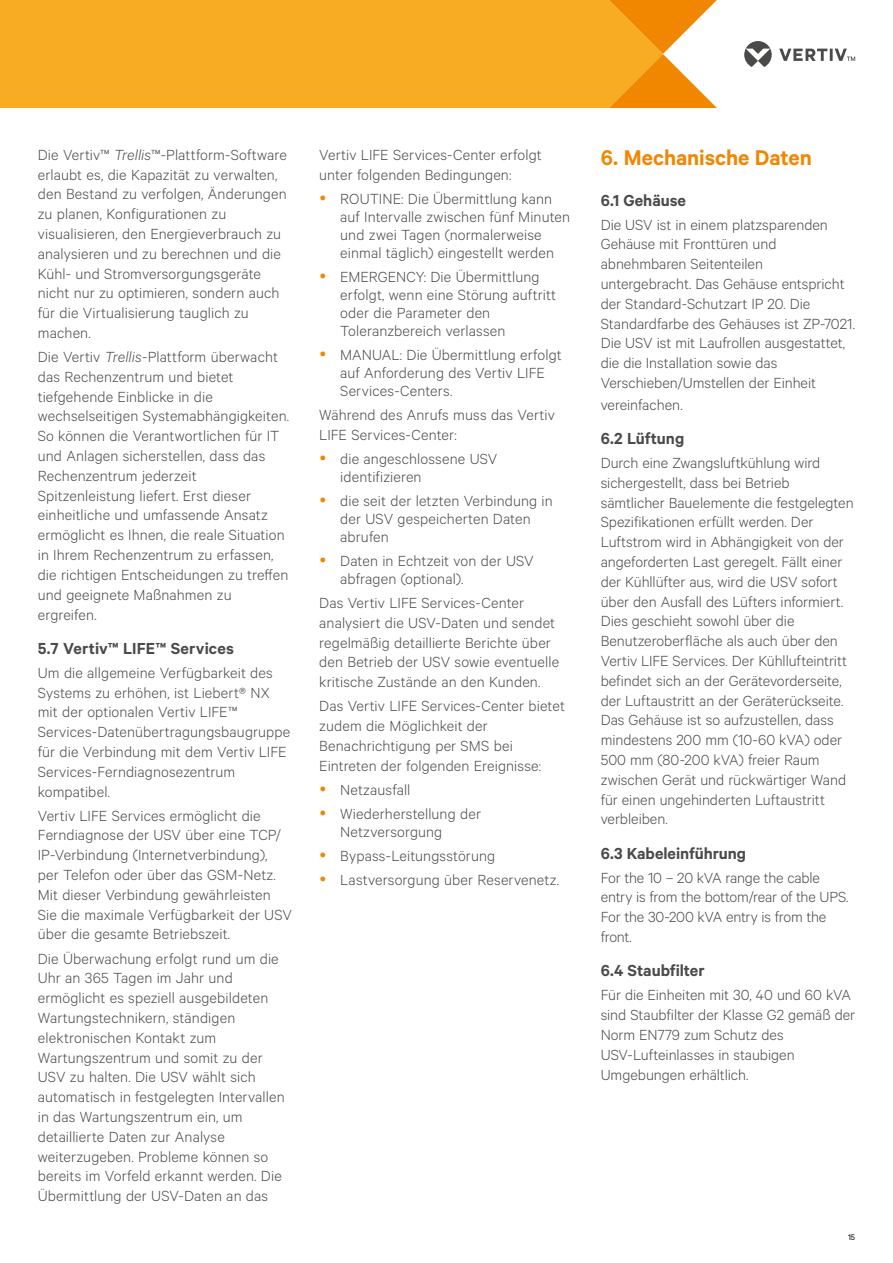
<style>
.page{position:relative;width:893px;height:1263px;background:#fff}
.page>*{position:absolute;margin:0;border:0;box-sizing:border-box;transform-origin:0 0}
.t1{font:600 24px "Calibre";letter-spacing:-.005em;color:#f18700}
.t2{font:600 18px "Calibre";color:#4a4a49}
.t3{font:300 16.5px/19.8px "Calibre";letter-spacing:.005em;color:#4a4a49}
.t4{font:9px "Calibre";color:#000}
.s1{font-style:italic}
</style>
<div class="page">
<div style="left:0;top:0;width:588px;height:108px;background:#f8ac24"></div>
<svg style="left:588px;top:0;width:268px;height:108px"></svg>
<p class="t3" style="left:38px;top:144px;width:251px">Die Vertiv™ <span class="s1">Trellis</span>™-Plattform-Software erlaubt es, die Kapazität zu verwalten, den Bestand zu verfolgen, Änderungen zu planen, Konfigurationen zu visualisieren, den Energieverbrauch zu analysieren und zu berechnen und die Kühl- und Stromversorgungsgeräte nicht nur zu optimieren, sondern auch für die Virtualisierung tauglich zu machen.</p>
<p class="t3" style="left:38px;top:346px;width:253px">Die Vertiv <span class="s1">Trellis</span>-Plattform überwacht das Rechenzentrum und bietet tiefgehende Einblicke in die wechselseitigen Systemabhängigkeiten.<br>So können die Verantwortlichen für IT und Anlagen sicherstellen, dass das Rechenzentrum jederzeit Spitzenleistung liefert. Erst dieser einheitliche und umfassende Ansatz ermöglicht es Ihnen, die reale Situation in Ihrem Rechenzentrum zu erfassen, die richtigen Entscheidungen zu treffen und geeignete Maßnahmen zu ergreifen.</p>
<p class="t2" style="left:38px;top:637px;width:198px">5.7 Vertiv™ LIFE™ Services</p>
<p class="t3" style="left:38px;top:662px;width:254px">Um die allgemeine Verfügbarkeit des<br>Systems zu erhöhen, ist Liebert® NX mit der optionalen Vertiv LIFE™<br>Services-Datenübertragungsbaugruppe für die Verbindung mit dem Vertiv LIFE<br>Services-Ferndiagnosezentrum kompatibel.</p>
<p class="t3" style="left:38px;top:805px;width:256px">Vertiv LIFE Services ermöglicht die Ferndiagnose der USV über eine TCP/ IP-Verbindung (Internetverbindung), per Telefon oder über das GSM-Netz.<br>Mit dieser Verbindung gewährleisten Sie die maximale Verfügbarkeit der USV über die gesamte Betriebszeit.</p>
<p class="t3" style="left:38px;top:948px;width:248px">Die Überwachung erfolgt rund um die Uhr an 365 Tagen im Jahr und ermöglicht es speziell ausgebildeten Wartungstechnikern, ständigen elektronischen Kontakt zum Wartungszentrum und somit zu der USV zu halten. Die USV wählt sich automatisch in festgelegten Intervallen in das Wartungszentrum ein, um detaillierte Daten zur Analyse weiterzugeben. Probleme können so bereits im Vorfeld erkannt werden. Die Übermittlung der USV-Daten an das</p>
<p class="t3" style="left:319px;top:144px;width:224px">Vertiv LIFE Services-Center erfolgt unter folgenden Bedingungen:</p>
<p class="t3" style="left:340px;top:189px;width:231px;line-height:18px">ROUTINE: Die Übermittlung kann auf Intervalle zwischen fünf Minuten und zwei Tagen (normalerweise einmal täglich) eingestellt werden</p>
<p class="t3" style="left:340px;top:267px;width:217px;line-height:18px">EMERGENCY: Die Übermittlung erfolgt, wenn eine Störung auftritt oder die Parameter den<br>Toleranzbereich verlassen</p>
<p class="t3" style="left:340px;top:345px;width:223px;line-height:18px">MANUAL: Die Übermittlung erfolgt auf Anforderung des Vertiv LIFE<br>Services-Centers.</p>
<p class="t3" style="left:319px;top:404px;width:237px">Während des Anrufs muss das Vertiv<br>LIFE Services-Center:</p>
<p class="t3" style="left:340px;top:449px;width:159px;line-height:18px">die angeschlossene USV identifizieren</p>
<p class="t3" style="left:340px;top:491px;width:214px;line-height:18px">die seit der letzten Verbindung in der USV gespeicherten Daten abrufen</p>
<p class="t3" style="left:340px;top:551px;width:195px;line-height:18px">Daten in Echtzeit von der USV abfragen (optional).</p>
<p class="t3" style="left:319px;top:592px;width:241px">Das Vertiv LIFE Services-Center analysiert die USV-Daten und sendet regelmäßig detaillierte Berichte über den Betrieb der USV sowie eventuelle kritische Zustände an den Kunden.</p>
<p class="t3" style="left:319px;top:695px;width:247px">Das Vertiv LIFE Services-Center bietet zudem die Möglichkeit der Benachrichtigung per SMS bei Eintreten der folgenden Ereignisse:</p>
<p class="t3" style="left:340px;top:777px;width:142px;line-height:24px">Netzausfall<br>Wiederherstellung der</p>
<p class="t3" style="left:340px;top:819px;width:220px;line-height:24px">Netzversorgung<br>Bypass-Leitungsstörung<br>Lastversorgung über Reservenetz.</p>
<h1 class="t1" style="left:601px;top:143px;width:213px">6. Mechanische Daten</h1>
<p class="t2" style="left:601px;top:189px;width:87px">6.1 Gehäuse</p>
<p class="t3" style="left:601px;top:214px;width:256px">Die USV ist in einem platzsparenden Gehäuse mit Fronttüren und abnehmbaren Seitenteilen untergebracht. Das Gehäuse entspricht der Standard-Schutzart IP 20. Die Standardfarbe des Gehäuses ist ZP-7021.<br>Die USV ist mit Laufrollen ausgestattet, die die Installation sowie das Verschieben/Umstellen der Einheit</p>
<p class="t3" style="left:601px;top:394px;width:83px">vereinfachen.</p>
<p class="t2" style="left:601px;top:427px;width:85px">6.2 Lüftung</p>
<p class="t3" style="left:601px;top:452px;width:255px">Durch eine Zwangsluftkühlung wird sichergestellt, dass bei Betrieb sämtlicher Bauelemente die festgelegten Spezifikationen erfüllt werden. Der Luftstrom wird in Abhängigkeit von der angeforderten Last geregelt. Fällt einer der Kühllüfter aus, wird die USV sofort über den Ausfall des Lüfters informiert.<br>Dies geschieht sowohl über die Benutzeroberfläche als auch über den Vertiv LIFE Services. Der Kühllufteintritt befindet sich an der Gerätevorderseite, der Luftaustritt an der Geräterückseite.<br>Das Gehäuse ist so aufzustellen, dass mindestens 200 mm (10-60 kVA) oder 500 mm (80-200 kVA) freier Raum zwischen Gerät und rückwärtiger Wand für einen ungehinderten Luftaustritt verbleiben.</p>
<p class="t2" style="left:601px;top:842px;width:147px">6.3 Kabeleinführung</p>
<p class="t3" style="left:601px;top:867px;width:249px">For the 10 – 20 kVA range the cable entry is from the bottom/rear of the UPS.<br>For the 30-200 kVA entry is from the front.</p>
<p class="t2" style="left:601px;top:960px;width:106px">6.4 Staubfilter</p>
<p class="t3" style="left:601px;top:984px;width:256px">Für die Einheiten mit 30, 40 und 60 kVA sind Staubfilter der Klasse G2 gemäß der<br>Norm EN779 zum Schutz des<br>USV-Lufteinlasses in staubigen<br>Umgebungen erhältlich.</p>
<p class="t4" style="left:848px;top:1232px;width:9px">15</p>
</div>
